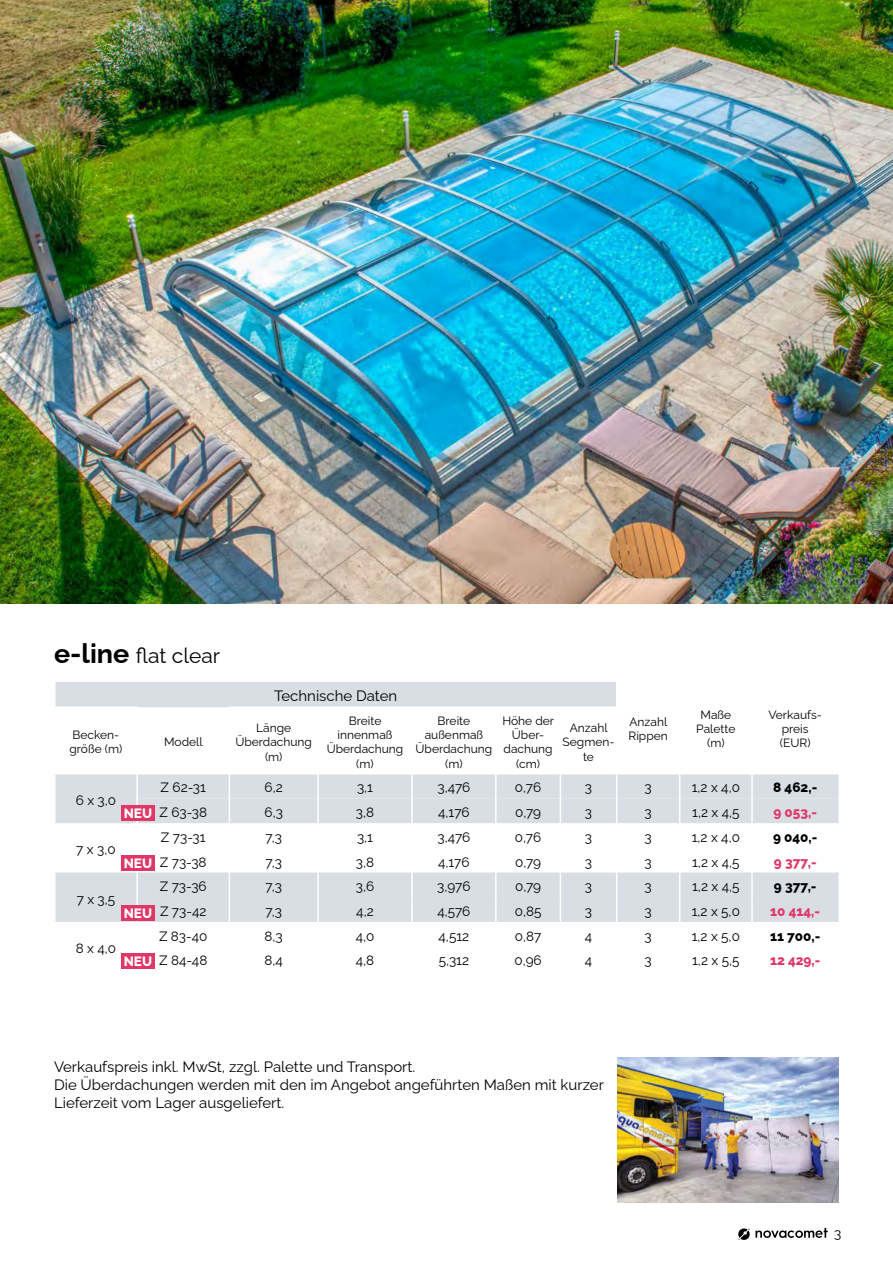
<style>
.page{position:relative;width:893px;height:1263px;background:#fff}
.page>*{position:absolute;margin:0;border:0;box-sizing:border-box;transform-origin:0 0}
.t1{font:21px "Raleway";color:#000}
.t2{font:15px/18px "Raleway";color:#000}
.t3{font:13.5px "Raleway";color:#000}
.t4{font:800 13.5px "Raleway";color:#e03767}
.t5{font:800 13.5px "Raleway";color:#000}
.t6{font:800 13.5px "Raleway";color:#fff}
.t7{font:12px/14.4px "Raleway";color:#000;text-align:center}
.s1{font-weight:700;font-size:27px}
</style>
<div class="page">
<img style="left:0;top:0;width:893px;height:604px">
<img style="left:617px;top:1057px;width:222px;height:145px">
<div style="left:56px;top:682px;width:560px;height:25px;background:#d8dee4"></div>
<hr style="left:54px;top:706px;width:84px;height:2px;background:#fff">
<hr style="left:229px;top:706px;width:89px;height:2px;background:#fff">
<hr style="left:318px;top:706px;width:94px;height:2px;background:#fff">
<hr style="left:412px;top:706px;width:84px;height:2px;background:#fff">
<hr style="left:496px;top:706px;width:64px;height:2px;background:#fff">
<hr style="left:560px;top:706px;width:57px;height:2px;background:#fff">
<svg style="left:55px;top:774px;width:783px;height:148px"></svg>
<hr style="left:136px;top:774px;width:2px;height:24px;background:#fff">
<hr style="left:136px;top:798px;width:2px;height:25px;background:#fff">
<hr style="left:136px;top:823px;width:2px;height:25px;background:#fff">
<hr style="left:136px;top:848px;width:2px;height:24px;background:#fff">
<hr style="left:136px;top:872px;width:2px;height:25px;background:#fff">
<hr style="left:136px;top:897px;width:2px;height:25px;background:#fff">
<div style="left:121px;top:805px;width:34px;height:16px;background:#e03767"></div>
<div style="left:121px;top:905px;width:34px;height:16px;background:#e03767"></div>
<div style="left:121px;top:855px;width:34px;height:16px;background:#e03767"></div>
<div style="left:121px;top:953px;width:34px;height:16px;background:#e03767"></div>
<svg style="left:738px;top:1228px;width:90px;height:12px"></svg>
<h1 class="t1" style="left:54px;top:639px;width:168px"><span class="s1">e-line</span> flat clear</h1>
<p class="t7" style="left:70px;top:726px;width:54px;text-align:left">Becken&shy;größe (m)</p>
<p class="t7" style="left:164px;top:733px;width:40px">Modell</p>
<p class="t2" style="left:274px;top:685px;width:125px">Technische Daten</p>
<p class="t7" style="left:235px;top:719px;width:78px">Länge<br>Überdachung (m)</p>
<p class="t7" style="left:327px;top:712px;width:78px">Breite innenmaß<br>Überdachung (m)</p>
<p class="t7" style="left:416px;top:712px;width:78px">Breite außenmaß<br>Überdachung (m)</p>
<p class="t7" style="left:502px;top:712px;width:53px">Höhe der<br>Über&shy;dachung (cm)</p>
<p class="t7" style="left:563px;top:719px;width:53px">Anzahl<br>Segmen&shy;te</p>
<p class="t7" style="left:629px;top:713px;width:41px;text-align:left">Anzahl<br>Rippen</p>
<p class="t7" style="left:696px;top:706px;width:41px">Maße<br>Palette (m)</p>
<p class="t7" style="left:768px;top:706px;width:55px">Verkaufs&shy;preis (EUR)</p>
<p class="t3" style="left:76px;top:789px;width:42px">6 x 3,0</p>
<p class="t3" style="left:76px;top:839px;width:41px">7 x 3,0</p>
<p class="t3" style="left:77px;top:888px;width:40px">7 x 3,5</p>
<p class="t3" style="left:76px;top:937px;width:42px">8 x 4,0</p>
<p class="t6" style="left:124px;top:802px;width:30px">NEU</p>
<p class="t6" style="left:124px;top:852px;width:30px">NEU</p>
<p class="t6" style="left:124px;top:902px;width:30px">NEU</p>
<p class="t6" style="left:124px;top:950px;width:30px">NEU</p>
<p class="t3" style="left:161px;top:777px;width:47px">Z 62-31</p>
<p class="t3" style="left:265px;top:777px;width:20px">6,2</p>
<p class="t3" style="left:357px;top:777px;width:18px">3,1</p>
<p class="t3" style="left:437px;top:777px;width:34px">3,476</p>
<p class="t3" style="left:515px;top:777px;width:28px">0,76</p>
<p class="t3" style="left:585px;top:777px;width:9px">3</p>
<p class="t3" style="left:645px;top:777px;width:9px">3</p>
<p class="t3" style="left:692px;top:777px;width:50px">1,2 x 4,0</p>
<p class="t5" style="left:773px;top:777px;width:46px">8 462,-</p>
<p class="t3" style="left:159px;top:801px;width:49px">Z 63-38</p>
<p class="t3" style="left:265px;top:801px;width:20px">6,3</p>
<p class="t3" style="left:356px;top:801px;width:20px">3,8</p>
<p class="t3" style="left:438px;top:801px;width:33px">4,176</p>
<p class="t3" style="left:515px;top:801px;width:28px">0,79</p>
<p class="t3" style="left:585px;top:801px;width:9px">3</p>
<p class="t3" style="left:645px;top:801px;width:9px">3</p>
<p class="t3" style="left:692px;top:801px;width:49px">1,2 x 4,5</p>
<p class="t4" style="left:773px;top:801px;width:45px">9 053,-</p>
<p class="t3" style="left:161px;top:826px;width:46px">Z 73-31</p>
<p class="t3" style="left:265px;top:826px;width:18px">7,3</p>
<p class="t3" style="left:357px;top:826px;width:18px">3,1</p>
<p class="t3" style="left:437px;top:826px;width:34px">3,476</p>
<p class="t3" style="left:515px;top:826px;width:28px">0,76</p>
<p class="t3" style="left:585px;top:826px;width:9px">3</p>
<p class="t3" style="left:645px;top:826px;width:9px">3</p>
<p class="t3" style="left:692px;top:826px;width:50px">1,2 x 4,0</p>
<p class="t5" style="left:773px;top:826px;width:46px">9 040,-</p>
<p class="t3" style="left:160px;top:851px;width:48px">Z 73-38</p>
<p class="t3" style="left:265px;top:851px;width:18px">7,3</p>
<p class="t3" style="left:356px;top:851px;width:20px">3,8</p>
<p class="t3" style="left:438px;top:851px;width:33px">4,176</p>
<p class="t3" style="left:515px;top:851px;width:28px">0,79</p>
<p class="t3" style="left:585px;top:851px;width:9px">3</p>
<p class="t3" style="left:645px;top:851px;width:9px">3</p>
<p class="t3" style="left:692px;top:851px;width:49px">1,2 x 4,5</p>
<p class="t4" style="left:774px;top:851px;width:44px">9 377,-</p>
<p class="t3" style="left:160px;top:876px;width:48px">Z 73-36</p>
<p class="t3" style="left:265px;top:876px;width:18px">7,3</p>
<p class="t3" style="left:356px;top:876px;width:20px">3,6</p>
<p class="t3" style="left:437px;top:876px;width:35px">3,976</p>
<p class="t3" style="left:515px;top:876px;width:28px">0,79</p>
<p class="t3" style="left:585px;top:876px;width:9px">3</p>
<p class="t3" style="left:645px;top:876px;width:9px">3</p>
<p class="t3" style="left:692px;top:876px;width:49px">1,2 x 4,5</p>
<p class="t5" style="left:774px;top:876px;width:44px">9 377,-</p>
<p class="t3" style="left:160px;top:900px;width:48px">Z 73-42</p>
<p class="t3" style="left:265px;top:900px;width:18px">7,3</p>
<p class="t3" style="left:356px;top:900px;width:19px">4,2</p>
<p class="t3" style="left:437px;top:900px;width:35px">4,576</p>
<p class="t3" style="left:515px;top:900px;width:28px">0,85</p>
<p class="t3" style="left:585px;top:900px;width:9px">3</p>
<p class="t3" style="left:644px;top:900px;width:9px">3</p>
<p class="t3" style="left:692px;top:900px;width:50px">1,2 x 5,0</p>
<p class="t4" style="left:770px;top:900px;width:51px">10 414,-</p>
<p class="t3" style="left:159px;top:925px;width:50px">Z 83-40</p>
<p class="t3" style="left:265px;top:925px;width:20px">8,3</p>
<p class="t3" style="left:356px;top:925px;width:20px">4,0</p>
<p class="t3" style="left:439px;top:925px;width:32px">4,512</p>
<p class="t3" style="left:515px;top:925px;width:28px">0,87</p>
<p class="t3" style="left:585px;top:925px;width:9px">4</p>
<p class="t3" style="left:644px;top:925px;width:9px">3</p>
<p class="t3" style="left:692px;top:925px;width:50px">1,2 x 5,0</p>
<p class="t5" style="left:770px;top:925px;width:52px">11 700,-</p>
<p class="t3" style="left:159px;top:950px;width:50px">Z 84-48</p>
<p class="t3" style="left:264px;top:950px;width:20px">8,4</p>
<p class="t3" style="left:356px;top:950px;width:20px">4,8</p>
<p class="t3" style="left:439px;top:950px;width:32px">5,312</p>
<p class="t3" style="left:514px;top:950px;width:29px">0,96</p>
<p class="t3" style="left:585px;top:950px;width:9px">4</p>
<p class="t3" style="left:644px;top:950px;width:9px">3</p>
<p class="t3" style="left:692px;top:950px;width:49px">1,2 x 5,5</p>
<p class="t4" style="left:770px;top:950px;width:52px">12 429,-</p>
<p class="t2" style="left:54px;top:1056px;width:551px">Verkaufspreis inkl. MwSt, zzgl. Palette und Transport.<br>Die Überdachungen werden mit den im Angebot angeführten Maßen mit kurzer<br>Lieferzeit vom Lager ausgeliefert.</p>
<p class="t3" style="left:834px;top:1222px;width:9px">3</p>
</div>
